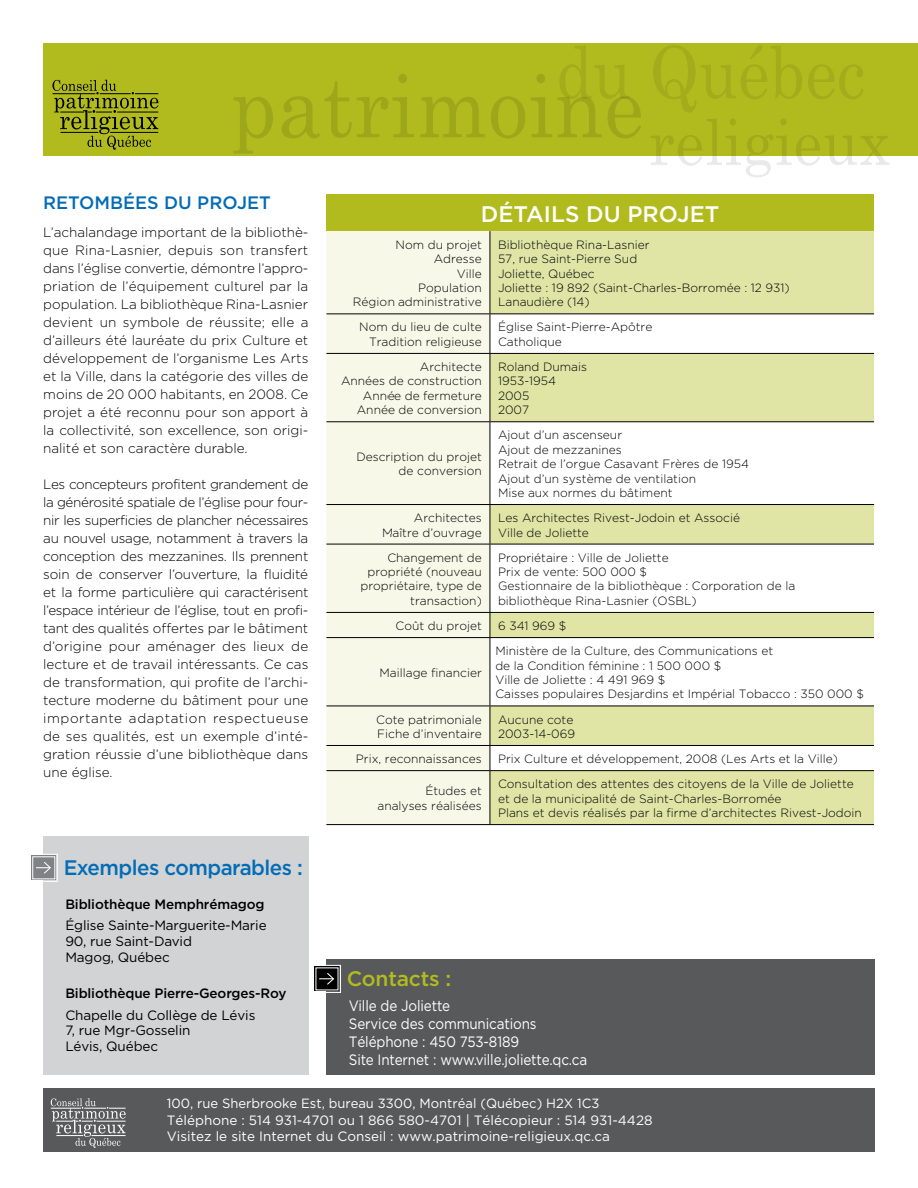
<style>
.page{position:relative;width:918px;height:1188px;background:#fff}
.page>*{position:absolute;margin:0;border:0;box-sizing:border-box;transform-origin:0 0}
.t1{font:500 22.5px "Gotham";color:#fff}
.t2{font:500 21px "Gotham";letter-spacing:-.025em;color:#036cb6}
.t3{font:500 21px "Gotham";color:#b2bb1e}
.t4{font:500 18px "Gotham";color:#036cb6}
.t5{font:15px/18px "Gotham";letter-spacing:-.01em;color:#fff;scale:.9 1}
.t6{font:300 13.5px/18px "Gotham";color:#000;text-align:justify}
.t7{font:13.5px/16.2px "Gotham";color:#fff}
.t8{font:13.5px/15.8px "Gotham";letter-spacing:-.01em;color:#000}
.t9{font:500 13.5px "Gotham";letter-spacing:-.01em;color:#000}
.t10{font:13.35px "Gotham";color:#fff}
.t11{font:300 12px/14.4px "Gotham";color:#000}
</style>
<div class="page">
<div style="left:43px;top:43px;width:875px;height:113px;background:#b2bb1e"></div>
<svg style="left:233px;top:97px;width:40px;height:57px"></svg>
<svg style="left:282px;top:74px;width:132px;height:64px"></svg>
<svg style="left:420px;top:97px;width:65px;height:40px"></svg>
<svg style="left:491px;top:96px;width:34px;height:42px"></svg>
<div style="left:326px;top:194px;width:548px;height:37px;background:#b2bb1e"></div>
<div style="left:326px;top:231px;width:164px;height:593px;background:#f7f8e8"></div>
<svg style="left:491px;top:231px;width:383px;height:593px;fill:#e0e4a5"></svg>
<hr style="left:490px;top:231px;width:1px;height:82px;background:#000">
<hr style="left:326px;top:313px;width:164px;height:1px;background:#000">
<hr style="left:490px;top:313px;width:384px;height:1px;background:#000">
<hr style="left:490px;top:314px;width:1px;height:39px;background:#000">
<hr style="left:326px;top:353px;width:164px;height:1px;background:#000">
<hr style="left:490px;top:353px;width:384px;height:1px;background:#000">
<hr style="left:490px;top:354px;width:1px;height:67px;background:#000">
<hr style="left:326px;top:421px;width:164px;height:1px;background:#000">
<hr style="left:490px;top:421px;width:384px;height:1px;background:#000">
<hr style="left:490px;top:422px;width:1px;height:82px;background:#000">
<hr style="left:326px;top:504px;width:164px;height:1px;background:#000">
<hr style="left:490px;top:504px;width:384px;height:1px;background:#000">
<hr style="left:490px;top:505px;width:1px;height:39px;background:#000">
<hr style="left:326px;top:544px;width:164px;height:1px;background:#000">
<hr style="left:490px;top:544px;width:384px;height:1px;background:#000">
<hr style="left:490px;top:544px;width:1px;height:68px;background:#000">
<hr style="left:326px;top:612px;width:164px;height:1px;background:#000">
<hr style="left:490px;top:612px;width:384px;height:1px;background:#000">
<svg style="left:490px;top:613px;width:1px;height:24px"></svg>
<hr style="left:326px;top:637px;width:164px;height:1px;background:#000">
<hr style="left:490px;top:637px;width:384px;height:1px;background:#000">
<hr style="left:490px;top:638px;width:1px;height:68px;background:#000">
<hr style="left:326px;top:706px;width:164px;height:1px;background:#000">
<hr style="left:490px;top:706px;width:384px;height:1px;background:#000">
<hr style="left:490px;top:706px;width:1px;height:39px;background:#000">
<hr style="left:326px;top:745px;width:164px;height:1px;background:#000">
<hr style="left:490px;top:745px;width:384px;height:1px;background:#000">
<svg style="left:490px;top:746px;width:1px;height:24px"></svg>
<hr style="left:326px;top:770px;width:164px;height:1px;background:#000">
<hr style="left:490px;top:770px;width:384px;height:1px;background:#000">
<hr style="left:490px;top:771px;width:1px;height:53px;background:#000">
<hr style="left:326px;top:824px;width:164px;height:1px;background:#000">
<hr style="left:490px;top:824px;width:384px;height:1px;background:#000">
<div style="left:327px;top:959px;width:548px;height:116px;background:#58595b"></div>
<svg style="left:314px;top:965px;width:27px;height:28px"></svg>
<svg style="left:531px;top:46px;width:110px;height:92px"></svg>
<svg style="left:651px;top:45px;width:238px;height:132px"></svg>
<div style="left:43px;top:1089px;width:832px;height:63px;background:#58595b"></div>
<svg style="left:51px;top:1098px;width:75px;height:50px"></svg>
<div style="left:43px;top:836px;width:265px;height:239px;background:#d1d3d4"></div>
<svg style="left:31px;top:854px;width:27px;height:28px"></svg>
<svg style="left:52px;top:80px;width:107px;height:70px"></svg>
<h3 class="t4" style="left:43px;top:193px;width:229px">Retombé es du projet</h3>
<p class="t6" style="left:43px;top:223px;width:267px">L’achalandage important de la bibliothè&shy;que Rina-Lasnier, depuis son transfert dans l’église convertie, démontre l’appro&shy;priation de l’équipement culturel par la population. La bibliothèque Rina-Lasnier devient un symbole de réussite; elle a d’ailleurs été lauréate du prix Culture et développement de l’organisme Les Arts et la Ville, dans la catégorie des villes de moins de 20 000 habitants, en 2008. Ce projet a été reconnu pour son apport à la collectivité, son excellence, son origi&shy;nalité et son caractère durable.</p>
<p class="t6" style="left:43px;top:475px;width:267px">Les concepteurs profitent grandement de la générosité spatiale de l’église pour four&shy;nir les superficies de plancher nécessaires au nouvel usage, notamment à travers la conception des mezzanines. I ls prennent soin de conserver l’ouverture, la fluidité et la forme particulière qui caractérisent l’espace intérieur de l’église, tout en profi&shy;tant des qualités offertes par le bâtiment d’origine pour aménager des lieux de lecture et de travail intéressants. Ce cas de transformation, qui profite de l’archi&shy;tecture moderne du bâtiment pour une importante adaptation respectueuse de ses qualités, est un exemple d’inté&shy;gration réussie d’une bibliothèque dans une église.</p>
<h1 class="t1" style="left:481px;top:201px;width:60px">Dé tails</h1>
<h1 class="t1" style="left:586px;top:201px;width:135px">du projet</h1>
<p class="t11" style="left:353px;top:237px;width:131px;text-align:right">Nom du projet<br>Adresse<br>Ville<br>Population<br>Région administrative</p>
<p class="t11" style="left:498px;top:237px;width:293px">Bibliothèque Rina-Lasnier<br>57, rue Saint-Pierre Sud<br>Joliette, Québec<br>Joliette : 19 892 (Saint-Charles-Borromée : 12 931)<br>Lanaudière (14)</p>
<p class="t11" style="left:359px;top:320px;width:124px;text-align:right">Nom du lieu de culte<br>Tradition religieuse</p>
<p class="t11" style="left:498px;top:320px;width:156px">Église Saint-Pierre-Apôtre<br>Catholique</p>
<p class="t11" style="left:341px;top:359px;width:142px;text-align:right">Architecte<br>Années de construction<br>Année de fermeture<br>Année de conversion</p>
<p class="t11" style="left:498px;top:359px;width:91px">Roland Dumais<br>1953-1954<br>2005<br>2007</p>
<p class="t11" style="left:356px;top:449px;width:127px;text-align:right">Description du projet de conversion</p>
<p class="t11" style="left:498px;top:428px;width:252px">Ajout d’un ascenseur<br>Ajout de mezzanines<br>Retrait de l’orgue Casavant Frères de 1954<br>Ajout d’un système de ventilation<br>M ise aux normes du bâtiment</p>
<p class="t11" style="left:382px;top:511px;width:101px;text-align:right">Architectes<br>Maître d’ouvrage</p>
<p class="t11" style="left:498px;top:511px;width:243px">Les Architectes Rivest-Jodoin et Associé<br>Ville de Joliette</p>
<p class="t11" style="left:361px;top:550px;width:123px;text-align:right">Changement de propriété (nouveau propriétaire, type de transaction)</p>
<p class="t11" style="left:498px;top:550px;width:299px">Propriétaire : Ville de Joliette<br>Prix de vente: 500 000 $<br>Gestionnaire de la bibliothèque : Corporation de la bibliothèque Rina-Lasnier (OSBL)</p>
<p class="t11" style="left:395px;top:618px;width:88px">Coût du projet</p>
<p class="t11" style="left:498px;top:618px;width:70px">6 341 969 $</p>
<p class="t11" style="left:380px;top:665px;width:104px">Maillage financier</p>
<p class="t11" style="left:495px;top:644px;width:370px">M inistère de la Culture, des Communications et<br>de la Condition féminine : 1 500 000 $<br>Ville de Joliette : 4 491 969 $<br>Caisses populaires Desjardins et I mpérial Tobacco : 350 000 $</p>
<p class="t11" style="left:376px;top:712px;width:107px">Cote patrimoniale<br>Fiche d’inventaire</p>
<p class="t11" style="left:498px;top:712px;width:79px">Aucune cote<br>2003-14-069</p>
<p class="t11" style="left:356px;top:751px;width:127px">Prix, reconnaissances</p>
<p class="t11" style="left:498px;top:751px;width:341px">Prix Culture et développement, 2008 (Les Arts et la Ville)</p>
<p class="t11" style="left:378px;top:784px;width:106px;text-align:right">Études et analyses réalisées</p>
<p class="t11" style="left:498px;top:777px;width:365px">Consultation des attentes des citoyens de la Ville de Joliette et de la municipalité de Saint-Charles-Borromée<br>Plans et devis réalisés par la firme d’architectes Rivest-Jodoin</p>
<h2 class="t2" style="left:64px;top:855px;width:241px">Exemples comparables :</h2>
<p class="t9" style="left:65px;top:897px;width:201px">Bibliothèque Memphrémagog</p>
<p class="t8" style="left:65px;top:918px;width:203px">Église Sainte-Marguerite-Marie<br>90, rue Saint-David<br>Magog, Québec</p>
<p class="t9" style="left:65px;top:986px;width:223px">Bibliothèque Pierre-Georges-Roy</p>
<p class="t8" style="left:65px;top:1007px;width:192px">Chapelle du Collège de Lévis<br>7, rue Mgr-Gosselin<br>Lévis, Québec</p>
<h2 class="t3" style="left:347px;top:966px;width:106px">Contacts :</h2>
<p class="t5" style="left:349px;top:996px;width:266px">Ville de Joliette<br>Service des communications<br>Téléphone : 450 753-8189<br>Site Internet : www.ville.joliette.qc.ca</p>
<p class="t10" style="left:167px;top:1096px;width:434px">100, rue Sherbrooke Est, bureau 3300, Montréal (Québec) H2X 1C3</p>
<p class="t7" style="left:167px;top:1111px;width:487px">Téléphone : 514 931-4701 ou 1 866 580-4701 | Télécopieur : 514 931-4428<br>Visitez le site Internet du Conseil : www.patrimoine-religieux.qc.ca</p>
</div>
